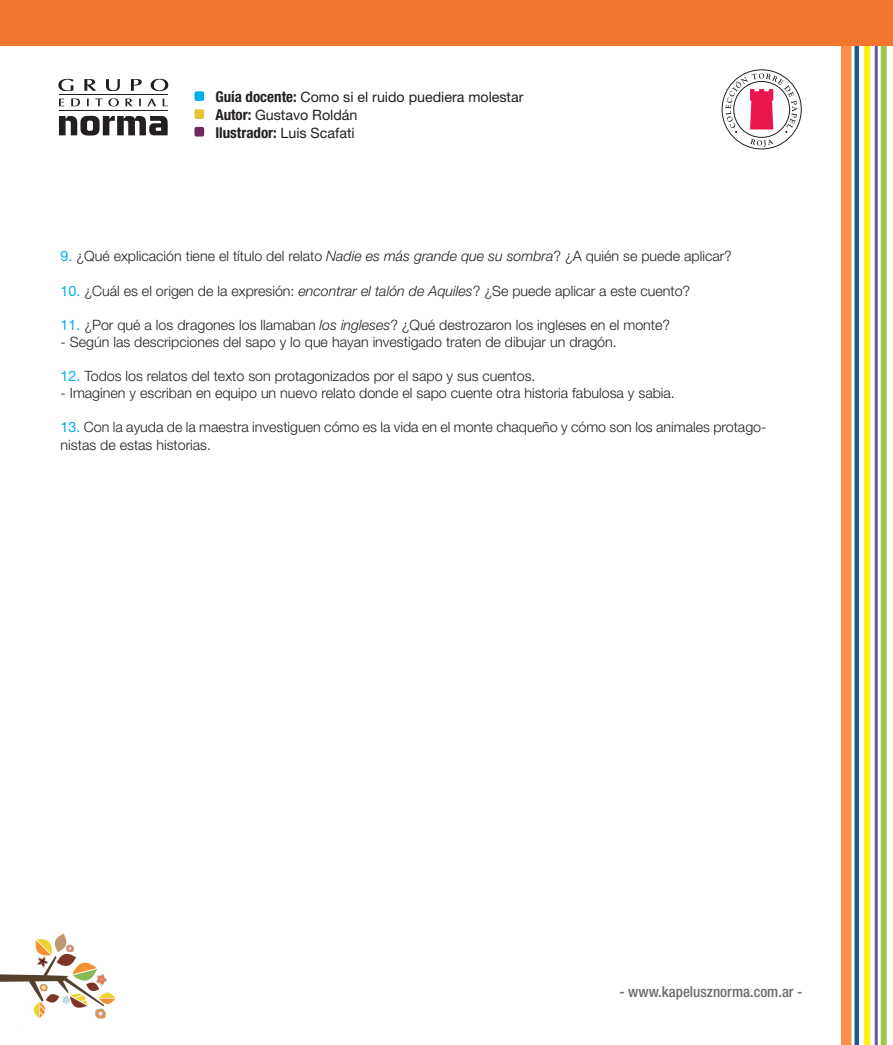
<style>
.page{position:relative;width:893px;height:1045px;background:#fff}
.page>*{position:absolute;margin:0;border:0;box-sizing:border-box;transform-origin:0 0}
.t1{font:500 condensed 15px "Helvetica Neue LT Std";color:#6c6d70}
.t2{font:700 condensed 15px "Helvetica Neue LT Std";color:#231f20}
.t3{font:300 14.25px/17.1px "Helvetica Neue LT Std";color:#231f20}
.t4{font:14.25px/18px "Helvetica Neue LT Std";color:#231f20}
.s1{font-weight:700;font-stretch:condensed;font-size:15px}
.s2{font-weight:400;font-stretch:normal;font-size:14.25px}
.s3{font-weight:400;color:#00aeef}
.s4{font-style:italic}
</style>
<div class="page">
<svg style="left:722px;top:69px;width:80px;height:80px"></svg>
<hr style="left:59px;top:94px;width:109px;height:1px;background:#231f20">
<hr style="left:59px;top:110px;width:109px;height:1px;background:#231f20">
<svg style="left:59px;top:116px;width:109px;height:20px"></svg>
<svg style="left:58px;top:79px;width:16px;height:12px"></svg>
<svg style="left:84px;top:79px;width:12px;height:12px"></svg>
<svg style="left:106px;top:79px;width:14px;height:12px"></svg>
<svg style="left:151px;top:79px;width:17px;height:12px"></svg>
<svg style="left:131px;top:79px;width:11px;height:12px"></svg>
<svg style="left:59px;top:99px;width:5px;height:7px"></svg>
<svg style="left:87px;top:99px;width:2px;height:7px"></svg>
<svg style="left:125px;top:99px;width:7px;height:7px"></svg>
<svg style="left:139px;top:99px;width:2px;height:7px"></svg>
<svg style="left:147px;top:98px;width:9px;height:8px"></svg>
<svg style="left:163px;top:99px;width:5px;height:7px"></svg>
<svg style="left:71px;top:99px;width:9px;height:7px"></svg>
<svg style="left:95px;top:98px;width:24px;height:8px"></svg>
<div style="left:194px;top:109px;width:10px;height:10px;background:#e8c338;border-radius:2px"></div>
<div style="left:194px;top:127px;width:10px;height:10px;background:#71265e;border-radius:2px"></div>
<div style="left:194px;top:91px;width:10px;height:10px;background:#00aeef;border-radius:2px"></div>
<div style="left:864px;top:0;width:6px;height:1045px;background:#fff101"></div>
<hr style="left:875px;top:0;width:3px;height:1045px;background:#6655a4">
<div style="left:854px;top:0;width:5px;height:1045px;background:#1e5990"></div>
<div style="left:881px;top:0;width:6px;height:1045px;background:#98c74b"></div>
<div style="left:841px;top:0;width:10px;height:1045px;background:#f69147"></div>
<div style="left:0;top:0;width:893px;height:45px;background:#f3752e"></div>
<svg style="left:0;top:934px;width:115px;height:85px"></svg>
<p class="t4" style="left:215px;top:88px;width:310px"><span class="s1">Guía docente:</span> Como si el ruido puediera molestar<br><span class="s1">Autor:</span> Gustavo Roldán</p>
<p class="t2" style="left:215px;top:123px;width:141px">Ilustrador: <span class="s2">Luis Scafati</span></p>
<p class="t3" style="left:61px;top:248px;width:673px"><span class="s3">9.</span> ¿Qué explicación tiene el título del relato <span class="s4">Nadie es más grande que su sombra</span>? ¿A quién se puede aplicar?</p>
<p class="t3" style="left:61px;top:282px;width:631px"><span class="s3">10.</span> ¿Cuál es el origen de la expresión: <span class="s4">encontrar el talón de Aquiles</span>? ¿Se puede aplicar a este cuento?</p>
<p class="t3" style="left:61px;top:316px;width:611px"><span class="s3">11.</span> ¿Por qué a los dragones los llamaban <span class="s4">los ingleses</span>? ¿Qué destrozaron los ingleses en el monte?</p>
<p class="t3" style="left:61px;top:333px;width:558px">- Según las descripciones del sapo y lo que hayan investigado traten de dibujar un dragón.</p>
<p class="t3" style="left:61px;top:367px;width:476px"><span class="s3">12.</span> Todos los relatos del texto son protagonizados por el sapo y sus cuentos.</p>
<p class="t3" style="left:61px;top:384px;width:616px">- Imaginen y escriban en equipo un nuevo relato donde el sapo cuente otra historia fabulosa y sabia.</p>
<p class="t3" style="left:61px;top:419px;width:707px"><span class="s3">13.</span> Con la ayuda de la maestra investiguen cómo es la vida en el monte chaqueño y cómo son los animales protago&shy;nistas de estas historias.</p>
<p class="t1" style="left:619px;top:983px;width:185px">- www.kapelusznorma.com.ar -</p>
</div>
